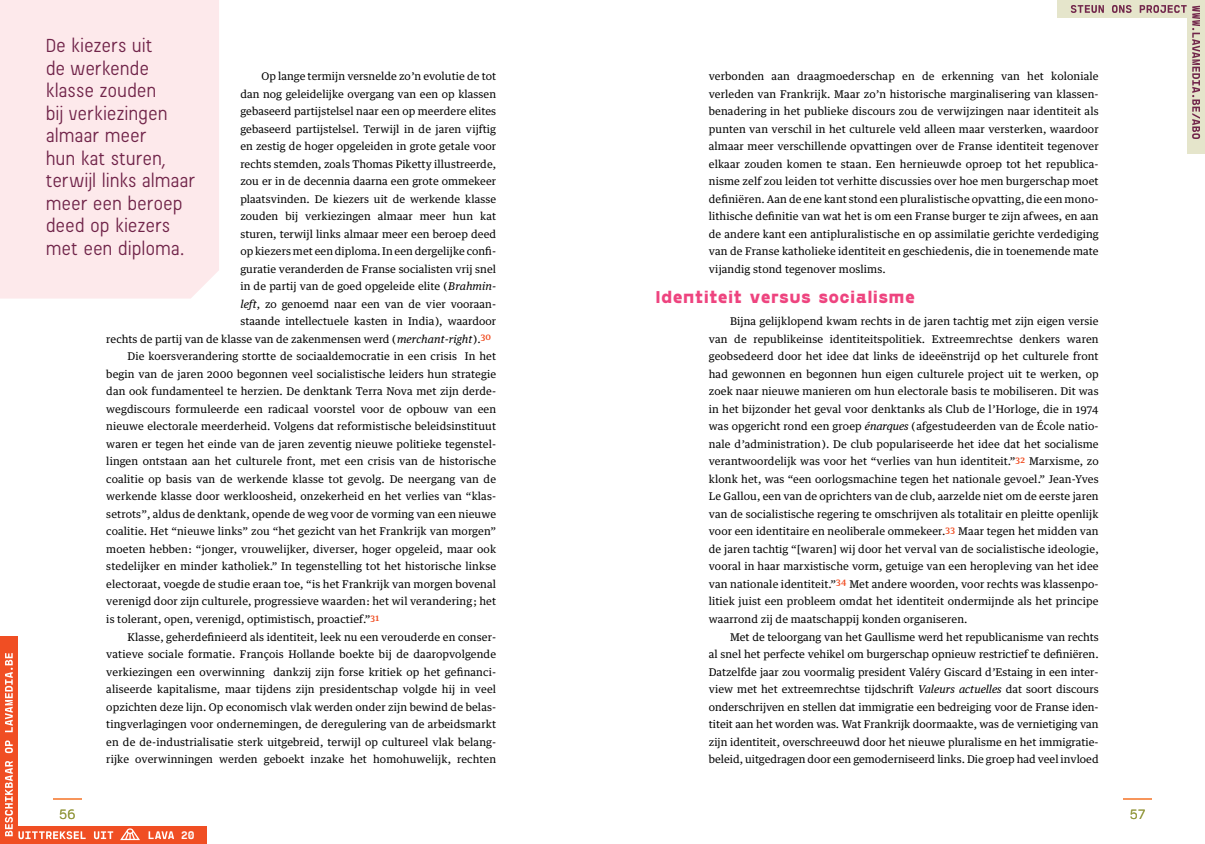
<style>
.page{position:relative;width:1205px;height:844px;background:#fff}
.page>*{position:absolute;margin:0;border:0;box-sizing:border-box;transform-origin:0 0}
.t1{font:20px/22.5px "Beauchef";letter-spacing:.025em;color:#71254a}
.t2{font:800 17.5px "Gosha Sans";letter-spacing:.01em;color:#ee447f}
.t3{font:300 13.75px "Gosha Sans";color:#92973c}
.t4{font:800 11px "Cartograph Mono CF";color:#fff}
.t5{font:10.62px/17.5px "Guardian Text Egyp";letter-spacing:.01em;color:#000;text-align:justify}
.s1{font-style:italic}
</style>
<div class="page">
<div style="left:0;top:0;width:219px;height:298px;background:#fde9eb"></div>
<svg style="left:1123px;top:798px;width:29px;height:1px"></svg>
<div style="left:1057px;top:0;width:148px;height:18px;background:#e5e5cb"></div>
<div style="left:1187px;top:0;width:18px;height:154px;background:#e5e5cb"></div>
<div style="left:0;top:826px;width:207px;height:17px;background:#f04e23"></div>
<div style="left:0;top:636px;width:18px;height:207px;background:#f04e23"></div>
<svg style="left:5px;top:653px;width:169px;height:186px"></svg>
<svg style="left:1071px;top:5px;width:115px;height:8px"></svg>
<svg style="left:1192px;top:6px;width:8px;height:133px"></svg>
<h1 class="t1" style="left:46px;top:34px;width:151px">De kiezers uit<br>de werkende klasse zouden<br>bij verkiezingen almaar meer<br>hun kat sturen, terwijl links almaar meer een beroep deed op kiezers met een diploma.</h1>
<p class="t5" style="left:262px;top:66px;width:236px">Op lange termijn versnelde zo’n evolutie de tot</p>
<p class="t5" style="left:240px;top:84px;width:257px">dan nog geleidelijke overgang van een op klassen</p>
<p class="t5" style="left:240px;top:101px;width:257px">gebaseerd partijstelsel naar een op meerdere elites</p>
<p class="t5" style="left:240px;top:119px;width:257px">gebaseerd partijstelsel. Terwijl in de jaren vijftig</p>
<p class="t5" style="left:240px;top:136px;width:257px">en zestig de hoger opgeleiden in grote getale voor</p>
<p class="t5" style="left:240px;top:154px;width:257px">rechts stemden, zoals Thomas Piketty illustreerde,</p>
<p class="t5" style="left:240px;top:171px;width:257px">zou er in de decennia daarna een grote ommekeer</p>
<p class="t5" style="left:240px;top:189px;width:257px">plaatsvinden. De kiezers uit de werkende klasse</p>
<p class="t5" style="left:240px;top:206px;width:257px">zouden bij verkiezingen almaar meer hun kat</p>
<p class="t5" style="left:240px;top:224px;width:257px">sturen, terwijl links almaar meer een beroep deed</p>
<p class="t5" style="left:240px;top:241px;width:257px">op kiezers met een diploma. In een dergelijke confi-</p>
<p class="t5" style="left:240px;top:259px;width:257px">guratie veranderden de Franse socialisten vrij snel</p>
<p class="t5" style="left:240px;top:276px;width:257px">in de partij van de goed opgeleide elite ( <span class="s1">Brahmin-</span></p>
<p class="t5" style="left:240px;top:294px;width:257px"><span class="s1">left</span>, zo genoemd naar een van de vier vooraan-</p>
<p class="t5" style="left:240px;top:311px;width:257px">staande intellectuele kasten in India ), waardoor</p>
<p class="t5" style="left:106px;top:329px;width:386px">rechts de partij van de klasse van de zakenmensen werd ( <span class="s1">merchant-right</span> ).<sup>30</sup></p>
<p class="t5" style="left:128px;top:346px;width:370px">Die koersverandering stortte de sociaaldemocratie in een crisis In het</p>
<p class="t5" style="left:106px;top:364px;width:391px">begin van de jaren 2000 begonnen veel socialistische leiders hun strategie</p>
<p class="t5" style="left:106px;top:381px;width:391px">dan ook fundamenteel te herzien. De denktank Terra Nova met zijn derde-</p>
<p class="t5" style="left:106px;top:399px;width:391px">wegdiscours formuleerde een radicaal voorstel voor de opbouw van een</p>
<p class="t5" style="left:106px;top:416px;width:391px">nieuwe electorale meerderheid. Volgens dat reformistische beleidsinstituut</p>
<p class="t5" style="left:106px;top:434px;width:391px">waren er tegen het einde van de jaren zeventig nieuwe politieke tegenstel-</p>
<p class="t5" style="left:106px;top:451px;width:391px">lingen ontstaan aan het culturele front, met een crisis van de historische</p>
<p class="t5" style="left:106px;top:469px;width:391px">coalitie op basis van de werkende klasse tot gevolg. De neergang van de</p>
<p class="t5" style="left:106px;top:486px;width:391px">werkende klasse door werkloosheid, onzekerheid en het verlies van “klas-</p>
<p class="t5" style="left:106px;top:504px;width:391px">setrots”, aldus de denktank, opende de weg voor de vorming van een nieuwe</p>
<p class="t5" style="left:106px;top:521px;width:391px">coalitie. Het “nieuwe links” zou “het gezicht van het Frankrijk van morgen”</p>
<p class="t5" style="left:106px;top:539px;width:391px">moeten hebben: “jonger, vrouwelijker, diverser, hoger opgeleid, maar ook</p>
<p class="t5" style="left:106px;top:556px;width:391px">stedelijker en minder katholiek.” In tegenstelling tot het historische linkse</p>
<p class="t5" style="left:106px;top:574px;width:391px">electoraat, voegde de studie eraan toe, “is het Frankrijk van morgen bovenal</p>
<p class="t5" style="left:106px;top:591px;width:391px">verenigd door zijn culturele, progressieve waarden: het wil verandering ; het</p>
<p class="t5" style="left:106px;top:609px;width:275px">is tolerant, open, verenigd, optimistisch, proactief.”<sup>31</sup></p>
<p class="t5" style="left:128px;top:626px;width:370px">Klasse, geherdefinieerd als identiteit, leek nu een verouderde en conser-</p>
<p class="t5" style="left:106px;top:644px;width:391px">vatieve sociale formatie. François Hollande boekte bij de daaropvolgende</p>
<p class="t5" style="left:106px;top:661px;width:391px">verkiezingen een overwinning dankzij zijn forse kritiek op het gefinanci-</p>
<p class="t5" style="left:106px;top:679px;width:391px">aliseerde kapitalisme, maar tijdens zijn presidentschap volgde hij in veel</p>
<p class="t5" style="left:106px;top:696px;width:391px">opzichten deze lijn. Op economisch vlak werden onder zijn bewind de belas-</p>
<p class="t5" style="left:106px;top:714px;width:391px">tingverlagingen voor ondernemingen, de deregulering van de arbeidsmarkt</p>
<p class="t5" style="left:106px;top:731px;width:391px">en de de-industrialisatie sterk uitgebreid, terwijl op cultureel vlak belang-</p>
<p class="t5" style="left:106px;top:749px;width:391px">rijke overwinningen werden geboekt inzake het homohuwelijk, rechten</p>
<p class="t5" style="left:709px;top:66px;width:391px">verbonden aan draagmoederschap en de erkenning van het koloniale verleden van Frankrijk. Maar zo’n historische marginalisering van klassen&shy;benadering in het publieke discours zou de verwijzingen naar identiteit als punten van verschil in het culturele veld alleen maar versterken, waardoor almaar meer verschillende opvattingen over de Franse identiteit tegenover elkaar zouden komen te staan. Een hernieuwde oproep tot het republica&shy;nisme zelf zou leiden tot verhitte discussies over hoe men burgerschap moet definiëren. Aan de ene kant stond een pluralistische opvatting, die een mono&shy;lithische definitie van wat het is om een Franse burger te zijn afwees, en aan de andere kant een antipluralistische en op assimilatie gerichte verdediging van de Franse katholieke identiteit en geschiedenis, die in toenemende mate vijandig stond tegenover moslims.</p>
<h2 class="t2" style="left:656px;top:284px;width:261px">Identiteit versus socialisme</h2>
<p class="t5" style="left:709px;top:311px;width:391px;text-indent:21px">Bijna gelijklopend kwam rechts in de jaren tachtig met zijn eigen versie van de republikeinse identiteitspolitiek. Extreemrechtse denkers waren geobsedeerd door het idee dat links de ideeënstrijd op het culturele front had gewonnen en begonnen hun eigen culturele project uit te werken, op zoek naar nieuwe manieren om hun electorale basis te mobiliseren. Dit was in het bijzonder het geval voor denktanks als Club de l’Horloge, die in 1974 was opgericht rond een groep <span class="s1">énarques</span> ( afgestudeerden van de École natio&shy;nale d’administration ). De club populariseerde het idee dat het socialisme verantwoordelijk was voor het “verlies van hun identiteit.”<sup>32</sup> Marxisme, zo klonk het, was “een oorlogsmachine tegen het nationale gevoel.” Jean-Yves Le Gallou, een van de oprichters van de club, aarzelde niet om de eerste jaren van de socialistische regering te omschrijven als totalitair en pleitte openlijk voor een identitaire en neoliberale ommekeer.<sup>33</sup> Maar tegen het midden van de jaren tachtig “[waren] wij door het verval van de socialistische ideologie, vooral in haar marxistische vorm, getuige van een heropleving van het idee van nationale identiteit.”<sup>34</sup> Met andere woorden, voor rechts was klassenpo&shy;litiek juist een probleem omdat het identiteit ondermijnde als het principe waarrond zij de maatschappij konden organiseren.</p>
<p class="t5" style="left:709px;top:626px;width:391px;text-indent:21px">Met de teloorgang van het Gaullisme werd het republicanisme van rechts al snel het perfecte vehikel om burgerschap opnieuw restrictief te definiëren.<br>Datzelfde jaar zou voormalig president Valéry Giscard d’Estaing in een inter&shy;view met het extreemrechtse tijdschrift <span class="s1">Valeurs actuelles</span> dat soort discours onderschrijven en stellen dat immigratie een bedreiging voor de Franse iden&shy;titeit aan het worden was. Wat Frankrijk doormaakte, was de vernietiging van zijn identiteit, overschreeuwd door het nieuwe pluralisme en het immigratie&shy;beleid, uitgedragen door een gemoderniseerd links. Die groep had veel invloed</p>
<p class="t3" style="left:59px;top:804px;width:18px">56</p>
<p class="t3" style="left:1129px;top:804px;width:17px">57</p>
<p class="t4" style="left:181px;top:828px;width:15px">20</p>
</div>
